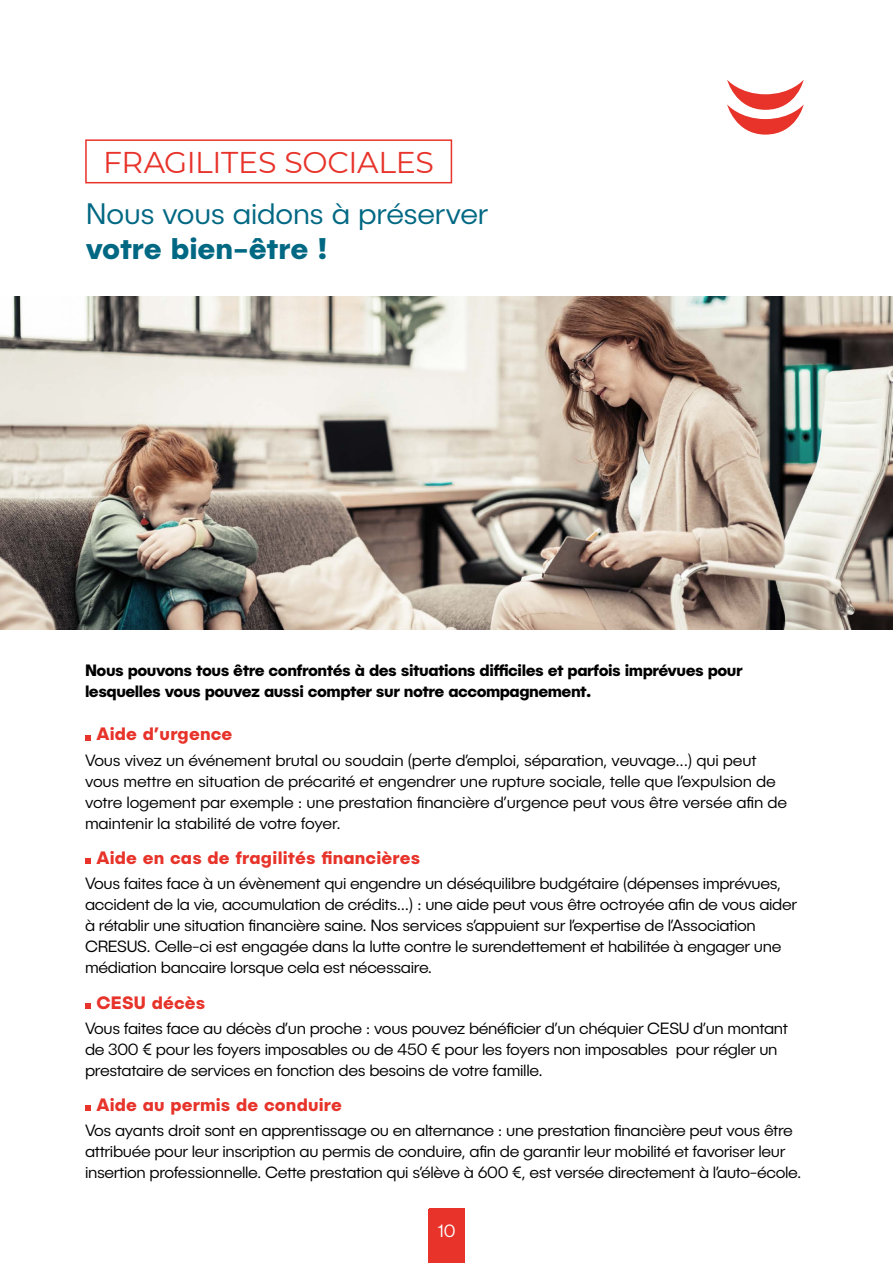
<style>
.page{position:relative;width:893px;height:1263px;background:#fff}
.page>*{position:absolute;margin:0;border:0;box-sizing:border-box;transform-origin:0 0}
.t1{font:300 30px "Publica Sans";letter-spacing:-.005em;color:#006883}
.t2{font:30px "Montserrat";letter-spacing:-.01em;color:#e7332a}
.t3{font:700 30px "Publica Sans";letter-spacing:-.005em;color:#006883}
.t4{font:700 18px "Publica Sans";letter-spacing:.01em;color:#e7332a}
.t5{font:300 18px "Publica Sans";color:#fff}
.t6{font:300 16.5px/21px "Publica Sans";letter-spacing:-.02em;color:#000}
.t7{font:700 16.5px/21px "Publica Sans";letter-spacing:-.03em;color:#000}
</style>
<div class="page">
<div style="left:429px;top:1209px;width:35px;height:54px;background:#e7332a"></div>
<svg style="left:85px;top:735px;width:6px;height:5px"></svg>
<svg style="left:85px;top:858px;width:6px;height:6px"></svg>
<svg style="left:85px;top:1003px;width:6px;height:5px"></svg>
<svg style="left:85px;top:1105px;width:6px;height:6px"></svg>
<div style="left:85px;top:139px;width:367px;height:44px;border:2px solid #e7332a"></div>
<svg style="left:727px;top:80px;width:77px;height:55px"></svg>
<img style="left:0;top:297px;width:893px;height:332px">
<h1 class="t2" style="left:103px;top:142px;width:332px">FRAGILITES SOCIALES</h1>
<h1 class="t1" style="left:86px;top:196px;width:404px">Nous vous aidons à préserver</h1>
<h1 class="t3" style="left:86px;top:229px;width:244px">votre bien-être !</h1>
<p class="t7" style="left:85px;top:659px;width:659px">Nous pouvons tous être confrontés à des situations difficiles et parfois imprévues pour lesquelles vous pouvez aussi compter sur notre accompagnement.</p>
<p class="t4" style="left:96px;top:722px;width:137px">Aide d’urgence</p>
<p class="t6" style="left:85px;top:749px;width:703px">Vous vivez un événement brutal ou soudain (perte d’emploi, séparation, veuvage...) qui peut vous mettre en situation de précarité et engendrer une rupture sociale, telle que l’expulsion de votre logement par exemple : une prestation financière d’urgence peut vous être versée afin de maintenir la stabilité de votre foyer.</p>
<p class="t4" style="left:96px;top:846px;width:325px">Aide en cas de fragilités financières</p>
<p class="t6" style="left:85px;top:873px;width:713px">Vous faites face à un évènement qui engendre un déséquilibre budgétaire (dépenses imprévues, accident de la vie, accumulation de crédits...) : une aide peut vous être octroyée afin de vous aider à rétablir une situation financière saine. Nos services s’appuient sur l’expertise de l’Association CRESUS. Celle-ci est engagée dans la lutte contre le surendettement et habilitée à engager une médiation bancaire lorsque cela est nécessaire.</p>
<p class="t4" style="left:96px;top:990px;width:110px">CESU décès</p>
<p class="t6" style="left:85px;top:1017px;width:704px">Vous faites face au décès d’un proche : vous pouvez bénéficier d’un chéquier CESU d’un montant de 300 € pour les foyers imposables ou de 450 € pour les foyers non imposables pour régler un prestataire de services en fonction des besoins de votre famille.</p>
<p class="t4" style="left:96px;top:1093px;width:247px">Aide au permis de conduire</p>
<p class="t6" style="left:85px;top:1120px;width:718px">Vos ayants droit sont en apprentissage ou en alternance : une prestation financière peut vous être attribuée pour leur inscription au permis de conduire, afin de garantir leur mobilité et favoriser leur insertion professionnelle. Cette prestation qui s’élève à 600 €, est versée directement à l’auto-école.</p>
<p class="t5" style="left:437px;top:1219px;width:20px">10</p>
</div>
